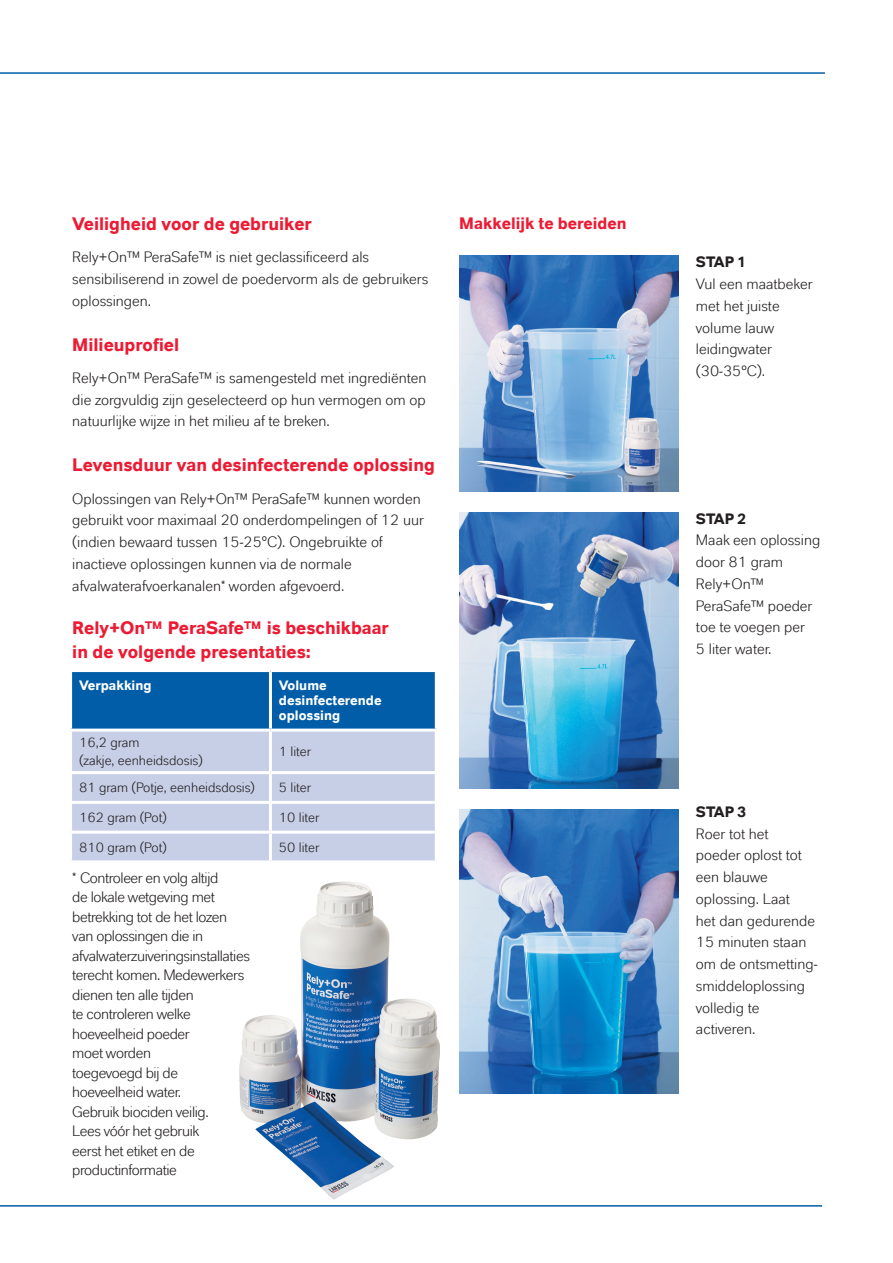
<style>
.page{position:relative;width:893px;height:1263px;background:#fff}
.page>*{position:absolute;margin:0;border:0;box-sizing:border-box;transform-origin:0 0}
.t1{font:700 18px/24px "Lanxess";color:#ed1a33}
.t2{font:700 16.5px "Lanxess";color:#ed1a33}
.t3{font:15px/21.8px "Lanxess";color:#231f20}
.t4{font:15px/19.5px "Lanxess";letter-spacing:-.025em;color:#231f20}
.t5{font:700 15px "Lanxess";color:#231f20}
.t6{font:13.5px/18px "Lanxess";color:#231f20}
.t7{font:700 13.5px/15px "Lanxess";color:#fff}
</style>
<div class="page">
<hr style="left:0;top:72px;width:825px;height:2px;background:#015da7">
<hr style="left:0;top:1205px;width:822px;height:1px;background:#015da7">
<div style="left:72px;top:672px;width:363px;height:57px;background:#015da7"></div>
<div style="left:72px;top:732px;width:363px;height:128px;background:#c7cfe7"></div>
<hr style="left:269px;top:672px;width:3px;height:57px;background:#fff">
<hr style="left:269px;top:732px;width:3px;height:39px;background:#fff">
<hr style="left:69px;top:771px;width:201px;height:3px;background:#fff">
<hr style="left:270px;top:771px;width:168px;height:3px;background:#fff">
<hr style="left:269px;top:774px;width:3px;height:27px;background:#fff">
<hr style="left:69px;top:801px;width:201px;height:3px;background:#fff">
<hr style="left:270px;top:801px;width:168px;height:3px;background:#fff">
<hr style="left:269px;top:804px;width:3px;height:27px;background:#fff">
<hr style="left:69px;top:831px;width:201px;height:3px;background:#fff">
<hr style="left:270px;top:831px;width:168px;height:3px;background:#fff">
<hr style="left:269px;top:834px;width:3px;height:26px;background:#fff">
<img style="left:460px;top:255px;width:218px;height:237px">
<img style="left:460px;top:513px;width:218px;height:275px">
<img style="left:460px;top:809px;width:218px;height:284px">
<img style="left:239px;top:881px;width:201px;height:319px">
<p class="t1" style="left:72px;top:210px;width:241px">Veiligheid voor de gebruiker</p>
<p class="t3" style="left:72px;top:246px;width:357px">Rely+On™ PeraSafe™ is niet geclassificeerd als sensibiliserend in zowel de poedervorm als de gebruikers oplossingen.</p>
<p class="t1" style="left:72px;top:331px;width:108px">Milieuprofiel</p>
<p class="t3" style="left:72px;top:366px;width:356px;text-align:justify">Rely+On™ PeraSafe™ is samengesteld met ingrediënten die zorgvuldig zijn geselecteerd op hun vermogen om op natuurlijke wijze in het milieu af te breken.</p>
<p class="t1" style="left:72px;top:452px;width:364px">Levensduur van desinfecterende oplossing</p>
<p class="t3" style="left:72px;top:487px;width:353px">Oplossingen van Rely+On™ PeraSafe™ kunnen worden gebruikt voor maximaal 20 onderdompelingen of 12 uur (indien bewaard tussen 15-25ºC). Ongebruikte of inactieve oplossingen kunnen via de normale afvalwaterafvoerkanalen* worden afgevoerd.</p>
<p class="t1" style="left:72px;top:614px;width:318px">Rely+On™ PeraSafe™ is beschikbaar in de volgende presentaties:</p>
<p class="t7" style="left:79px;top:677px;width:74px">Verpakking</p>
<p class="t7" style="left:279px;top:677px;width:104px">Volume desinfecterende oplossing</p>
<p class="t6" style="left:79px;top:733px;width:125px">16,2 gram<br>(zakje, eenheidsdosis)</p>
<p class="t6" style="left:279px;top:742px;width:34px">1 liter</p>
<p class="t6" style="left:79px;top:778px;width:177px">81 gram (Potje, eenheidsdosis)</p>
<p class="t6" style="left:279px;top:778px;width:34px">5 liter</p>
<p class="t6" style="left:79px;top:808px;width:89px">162 gram (Pot)</p>
<p class="t6" style="left:279px;top:808px;width:42px">10 liter</p>
<p class="t6" style="left:79px;top:838px;width:89px">810 gram (Pot)</p>
<p class="t6" style="left:279px;top:838px;width:42px">50 liter</p>
<p class="t4" style="left:72px;top:867px;width:179px">* Controleer en volg altijd<br>de lokale wetgeving met betrekking tot de het lozen van oplossingen die in afvalwaterzuiveringsinstallaties terecht komen. Medewerkers dienen ten alle tijden<br>te controleren welke hoeveelheid poeder<br>moet worden<br>toegevoegd bij de hoeveelheid water.<br>Gebruik biociden veilig.<br>Lees vóór het gebruik<br>eerst het etiket en de productinformatie</p>
<p class="t2" style="left:459px;top:211px;width:169px">Makkelijk te bereiden</p>
<p class="t5" style="left:696px;top:251px;width:52px">STAP 1</p>
<p class="t3" style="left:696px;top:273px;width:118px">Vul een maatbeker met het juiste volume lauw leidingwater (30-35°C).</p>
<p class="t5" style="left:696px;top:508px;width:52px">STAP 2</p>
<p class="t3" style="left:696px;top:529px;width:126px">Maak een oplossing door 81 gram<br>Rely+On™<br>PeraSafe™ poeder toe te voegen per<br>5 liter water.</p>
<p class="t5" style="left:696px;top:801px;width:52px">STAP 3</p>
<p class="t3" style="left:696px;top:822px;width:123px">Roer tot het<br>poeder oplost tot een blauwe oplossing. Laat<br>het dan gedurende<br>15 minuten staan om de ontsmetting&shy;smiddeloplossing volledig te activeren.</p>
</div>
